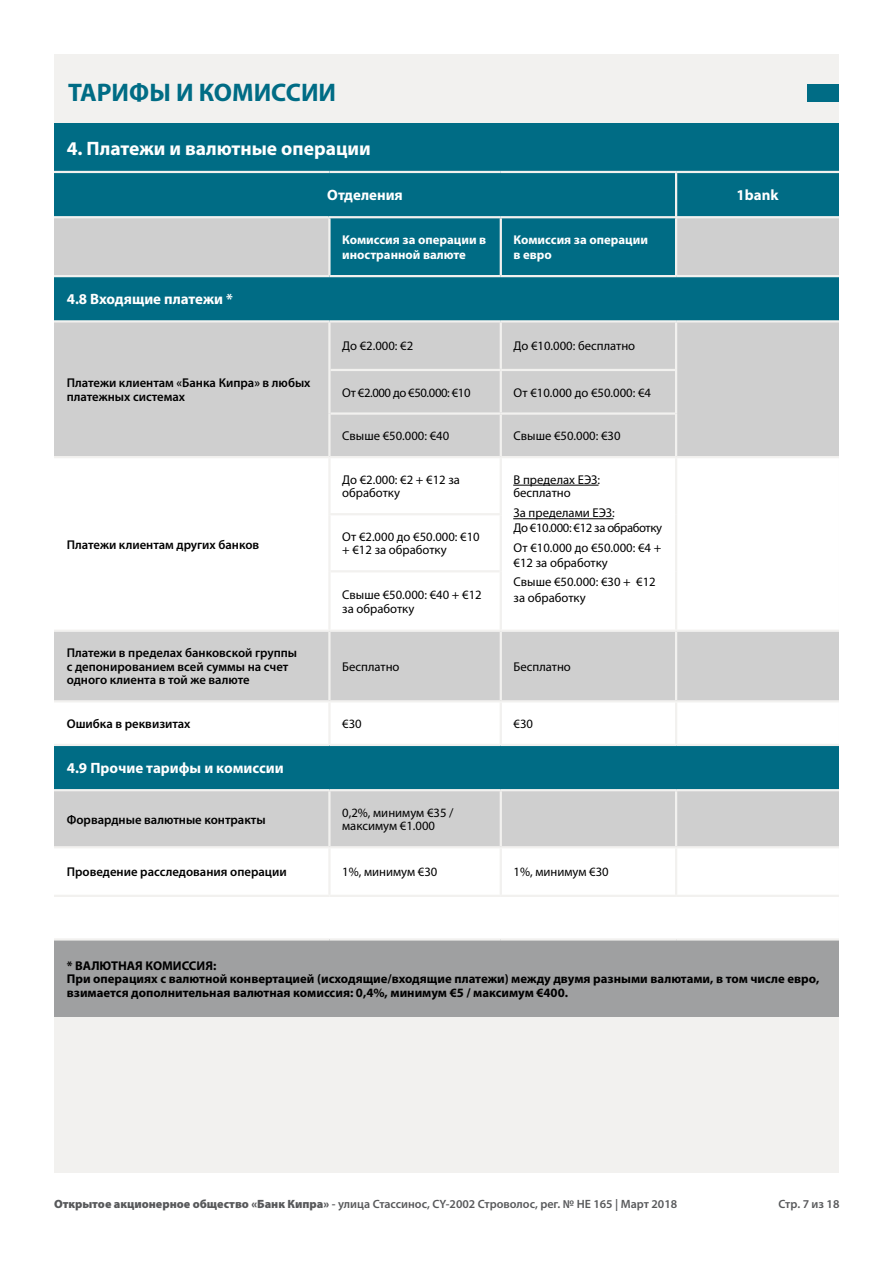
<style>
.page{position:relative;width:893px;height:1263px;background:#fff}
.page>*{position:absolute;margin:0;border:0;box-sizing:border-box;transform-origin:0 0}
.t1{font:700 25.5px "Myriad Pro";color:#006c85}
.t2{font:700 19.5px "Myriad Pro";color:#fff}
.t3{font:700 15px "Myriad Pro";color:#fff}
.t4{font:12.75px/13.5px "Myriad Pro";color:#000}
.t5{font:600 12.75px/13.5px "Myriad Pro";color:#000}
.t6{font:700 12.75px/13.5px "Myriad Pro";color:#000}
.t7{font:12.75px/15.3px "Myriad Pro";letter-spacing:-.03em;color:#000}
.t8{font:700 12.75px/15.3px "Myriad Pro";color:#fff}
.t9{font:600 12px "Myriad Pro";color:#58595b}
.s1{font-weight:900}
</style>
<div class="page">
<div style="left:54px;top:54px;width:785px;height:1118px;background:#f2f1ef"></div>
<div style="left:808px;top:84px;width:31px;height:18px;background:#006c85"></div>
<div style="left:54px;top:123px;width:785px;height:49px;background:#006c85"></div>
<svg style="left:54px;top:173px;width:785px;height:102px;background:#2f8296"></svg>
<div style="left:676px;top:217px;width:163px;height:59px;background:#cfcfcf"></div>
<div style="left:54px;top:276px;width:785px;height:45px;background:#006c85"></div>
<div style="left:54px;top:322px;width:785px;height:134px;background:#cfcfcf"></div>
<div style="left:54px;top:458px;width:785px;height:171px;background:#fff"></div>
<div style="left:331px;top:515px;width:169px;height:114px;background:#fff"></div>
<div style="left:54px;top:632px;width:785px;height:68px;background:#cfcfcf"></div>
<div style="left:54px;top:703px;width:785px;height:41px;background:#fff"></div>
<div style="left:54px;top:745px;width:785px;height:45px;background:#006c85"></div>
<div style="left:54px;top:790px;width:275px;height:57px;background:#cfcfcf"></div>
<div style="left:329px;top:790px;width:172px;height:57px;background:#cfcfcf"></div>
<div style="left:501px;top:790px;width:175px;height:57px;background:#cfcfcf"></div>
<div style="left:676px;top:790px;width:163px;height:57px;background:#cfcfcf"></div>
<div style="left:54px;top:849px;width:785px;height:89px;background:#fff"></div>
<div style="left:54px;top:939px;width:785px;height:78px;background:#9fa0a1"></div>
<hr style="left:328px;top:897px;width:3px;height:41px;background:#fff">
<hr style="left:500px;top:897px;width:2px;height:41px;background:#fff">
<hr style="left:675px;top:897px;width:2px;height:41px;background:#fff">
<hr style="left:54px;top:171px;width:275px;height:2px;background:#f2f1ef">
<hr style="left:329px;top:171px;width:172px;height:2px;background:#f2f1ef">
<hr style="left:501px;top:171px;width:175px;height:2px;background:#f2f1ef">
<hr style="left:676px;top:171px;width:163px;height:2px;background:#f2f1ef">
<hr style="left:675px;top:173px;width:2px;height:43px;background:#f2f1ef">
<hr style="left:54px;top:216px;width:274px;height:2px;background:#f2f1ef">
<hr style="left:675px;top:216px;width:164px;height:2px;background:#f2f1ef">
<hr style="left:328px;top:216px;width:173px;height:2px;background:#f2f1ef">
<hr style="left:328px;top:218px;width:3px;height:57px;background:#f2f1ef">
<hr style="left:501px;top:216px;width:176px;height:2px;background:#f2f1ef">
<hr style="left:500px;top:218px;width:2px;height:57px;background:#f2f1ef">
<hr style="left:675px;top:218px;width:2px;height:57px;background:#f2f1ef">
<hr style="left:54px;top:275px;width:275px;height:2px;background:#f2f1ef">
<hr style="left:329px;top:275px;width:172px;height:2px;background:#f2f1ef">
<hr style="left:501px;top:275px;width:175px;height:2px;background:#f2f1ef">
<hr style="left:676px;top:275px;width:163px;height:2px;background:#f2f1ef">
<hr style="left:54px;top:320px;width:275px;height:2px;background:#f2f1ef">
<hr style="left:329px;top:320px;width:172px;height:2px;background:#f2f1ef">
<hr style="left:501px;top:320px;width:175px;height:2px;background:#f2f1ef">
<hr style="left:328px;top:322px;width:3px;height:48px;background:#f2f1ef">
<hr style="left:500px;top:322px;width:2px;height:47px;background:#f2f1ef">
<hr style="left:676px;top:320px;width:163px;height:2px;background:#f2f1ef">
<hr style="left:675px;top:322px;width:2px;height:48px;background:#f2f1ef">
<hr style="left:331px;top:369px;width:170px;height:2px;background:#f2f1ef">
<hr style="left:501px;top:369px;width:174px;height:2px;background:#f2f1ef">
<hr style="left:328px;top:370px;width:3px;height:44px;background:#f2f1ef">
<hr style="left:500px;top:371px;width:2px;height:41px;background:#f2f1ef">
<hr style="left:675px;top:370px;width:2px;height:44px;background:#f2f1ef">
<hr style="left:331px;top:412px;width:170px;height:3px;background:#f2f1ef">
<hr style="left:501px;top:412px;width:174px;height:3px;background:#f2f1ef">
<hr style="left:328px;top:414px;width:3px;height:42px;background:#f2f1ef">
<hr style="left:500px;top:415px;width:2px;height:41px;background:#f2f1ef">
<hr style="left:675px;top:414px;width:2px;height:42px;background:#f2f1ef">
<hr style="left:328px;top:458px;width:3px;height:55px;background:#f2f1ef">
<hr style="left:500px;top:458px;width:2px;height:55px;background:#f2f1ef">
<hr style="left:675px;top:458px;width:2px;height:56px;background:#f2f1ef">
<hr style="left:675px;top:514px;width:2px;height:57px;background:#f2f1ef">
<hr style="left:675px;top:571px;width:2px;height:59px;background:#f2f1ef">
<hr style="left:328px;top:513px;width:174px;height:2px;background:#f2f1ef">
<hr style="left:328px;top:515px;width:3px;height:56px;background:#f2f1ef">
<hr style="left:500px;top:515px;width:2px;height:56px;background:#f2f1ef">
<hr style="left:331px;top:570px;width:169px;height:2px;background:#f2f1ef">
<hr style="left:328px;top:571px;width:3px;height:59px;background:#f2f1ef">
<hr style="left:500px;top:571px;width:2px;height:59px;background:#f2f1ef">
<hr style="left:54px;top:846px;width:275px;height:2px;background:#f2f1ef">
<hr style="left:329px;top:846px;width:172px;height:2px;background:#f2f1ef">
<hr style="left:501px;top:846px;width:175px;height:2px;background:#f2f1ef">
<hr style="left:676px;top:846px;width:163px;height:2px;background:#f2f1ef">
<hr style="left:328px;top:632px;width:3px;height:68px;background:#f2f1ef">
<hr style="left:500px;top:632px;width:2px;height:68px;background:#f2f1ef">
<hr style="left:675px;top:632px;width:2px;height:68px;background:#f2f1ef">
<hr style="left:328px;top:848px;width:3px;height:47px;background:#f2f1ef">
<hr style="left:500px;top:848px;width:2px;height:47px;background:#f2f1ef">
<hr style="left:675px;top:848px;width:2px;height:47px;background:#f2f1ef">
<hr style="left:328px;top:702px;width:3px;height:42px;background:#f2f1ef">
<hr style="left:500px;top:702px;width:2px;height:42px;background:#f2f1ef">
<hr style="left:675px;top:702px;width:2px;height:42px;background:#f2f1ef">
<hr style="left:54px;top:744px;width:275px;height:2px;background:#f2f1ef">
<hr style="left:329px;top:744px;width:172px;height:2px;background:#f2f1ef">
<hr style="left:501px;top:744px;width:175px;height:2px;background:#f2f1ef">
<hr style="left:676px;top:744px;width:163px;height:2px;background:#f2f1ef">
<hr style="left:54px;top:789px;width:275px;height:2px;background:#f2f1ef">
<hr style="left:329px;top:789px;width:172px;height:2px;background:#f2f1ef">
<hr style="left:328px;top:791px;width:3px;height:55px;background:#f2f1ef">
<hr style="left:501px;top:789px;width:175px;height:2px;background:#f2f1ef">
<hr style="left:500px;top:791px;width:2px;height:55px;background:#f2f1ef">
<hr style="left:676px;top:789px;width:163px;height:2px;background:#f2f1ef">
<hr style="left:675px;top:791px;width:2px;height:55px;background:#f2f1ef">
<hr style="left:54px;top:895px;width:275px;height:2px;background:#f2f1ef">
<hr style="left:329px;top:895px;width:172px;height:2px;background:#f2f1ef">
<hr style="left:501px;top:895px;width:175px;height:2px;background:#f2f1ef">
<hr style="left:676px;top:895px;width:163px;height:2px;background:#f2f1ef">
<hr style="left:54px;top:938px;width:275px;height:2px;background:#f2f1ef">
<hr style="left:329px;top:938px;width:172px;height:2px;background:#f2f1ef">
<hr style="left:501px;top:938px;width:175px;height:2px;background:#f2f1ef">
<hr style="left:676px;top:938px;width:163px;height:2px;background:#f2f1ef">
<hr style="left:513px;top:485px;width:85px;height:1px;background:#000">
<hr style="left:513px;top:518px;width:100px;height:1px;background:#000">
<h1 class="t1" style="left:68px;top:76px;width:270px">ТАРИФЫ И КОМИССИИ</h1>
<h2 class="t2" style="left:67px;top:136px;width:306px">4. Платежи и валютные операции</h2>
<p class="t3" style="left:327px;top:185px;width:77px">Отделения</p>
<p class="t3" style="left:737px;top:185px;width:43px">1bank</p>
<p class="t8" style="left:342px;top:231px;width:146px">Комиссия за операции в иностранной валюте</p>
<p class="t8" style="left:514px;top:231px;width:136px">Комиссия за операции в евро</p>
<p class="t3" style="left:67px;top:290px;width:168px">4.8 Входящие платежи *</p>
<p class="t5" style="left:67px;top:376px;width:245px">Платежи клиентам «Банка Кипра» в любых платежных системах</p>
<p class="t5" style="left:67px;top:537px;width:194px">Платежи клиентам других банков</p>
<p class="t5" style="left:67px;top:646px;width:232px">Платежи в пределах банковской группы с депонированием всей суммы на счет одного клиента в той же валюте</p>
<p class="t4" style="left:342px;top:339px;width:73px">До €2.000: €2</p>
<p class="t4" style="left:514px;top:339px;width:123px">До €10.000: бесплатно</p>
<p class="t7" style="left:342px;top:384px;width:130px">От €2.000 до €50.000: €10</p>
<p class="t4" style="left:514px;top:385px;width:139px">От €10.000 до €50.000: €4</p>
<p class="t4" style="left:342px;top:429px;width:109px">Свыше €50.000: €40</p>
<p class="t4" style="left:514px;top:429px;width:109px">Свыше €50.000: €30</p>
<p class="t4" style="left:342px;top:472px;width:119px">До €2.000: €2 + €12 за обработку</p>
<p class="t4" style="left:514px;top:472px;width:88px">В пределах ЕЭЗ: бесплатно</p>
<p class="t7" style="left:514px;top:505px;width:150px">За пределами ЕЭЗ:<br>До €10.000: €12 за обработку</p>
<p class="t4" style="left:514px;top:539px;width:149px;line-height:15.3px">От €10.000 до €50.000: €4 + €12 за обработку</p>
<p class="t4" style="left:514px;top:574px;width:144px;line-height:15.3px">Свыше €50.000: €30 + €12 за обработку</p>
<p class="t4" style="left:342px;top:530px;width:139px">От €2.000 до €50.000: €10 + €12 за обработку</p>
<p class="t4" style="left:342px;top:588px;width:141px">Свыше €50.000: €40 + €12 за обработку</p>
<p class="t4" style="left:342px;top:660px;width:59px">Бесплатно</p>
<p class="t4" style="left:514px;top:660px;width:59px">Бесплатно</p>
<p class="t5" style="left:67px;top:716px;width:125px">Ошибка в реквизитах</p>
<p class="t4" style="left:342px;top:717px;width:21px">€30</p>
<p class="t4" style="left:514px;top:717px;width:21px">€30</p>
<p class="t3" style="left:67px;top:758px;width:219px">4.9 Прочие тарифы и комиссии</p>
<p class="t5" style="left:67px;top:812px;width:200px">Форвардные валютные контракты</p>
<p class="t4" style="left:342px;top:805px;width:113px">0,2%, минимум €35 / максимум €1.000</p>
<p class="t5" style="left:67px;top:865px;width:222px">Проведение расследования операции</p>
<p class="t4" style="left:342px;top:865px;width:97px">1%, минимум €30</p>
<p class="t4" style="left:514px;top:865px;width:97px">1%, минимум €30</p>
<p class="t6" style="left:67px;top:958px;width:754px">* ВАЛЮТНАЯ КОМИССИЯ:<br>При операциях с валютной конвертацией (исходящие/входящие платежи) между двумя разными валютами, в том числе евро, взимается дополнительная валютная комиссия: 0,4%, минимум €5 / максимум €400.</p>
<p class="t9" style="left:54px;top:1196px;width:625px"><span class="s1">Открытое акционерное общество «Банк Кипра»</span> - улица Стассинос, CY-2002 Строволос, рег. № HE 165 | Март 2018</p>
<p class="t9" style="left:778px;top:1196px;width:62px">Стр. 7 из 18</p>
</div>
